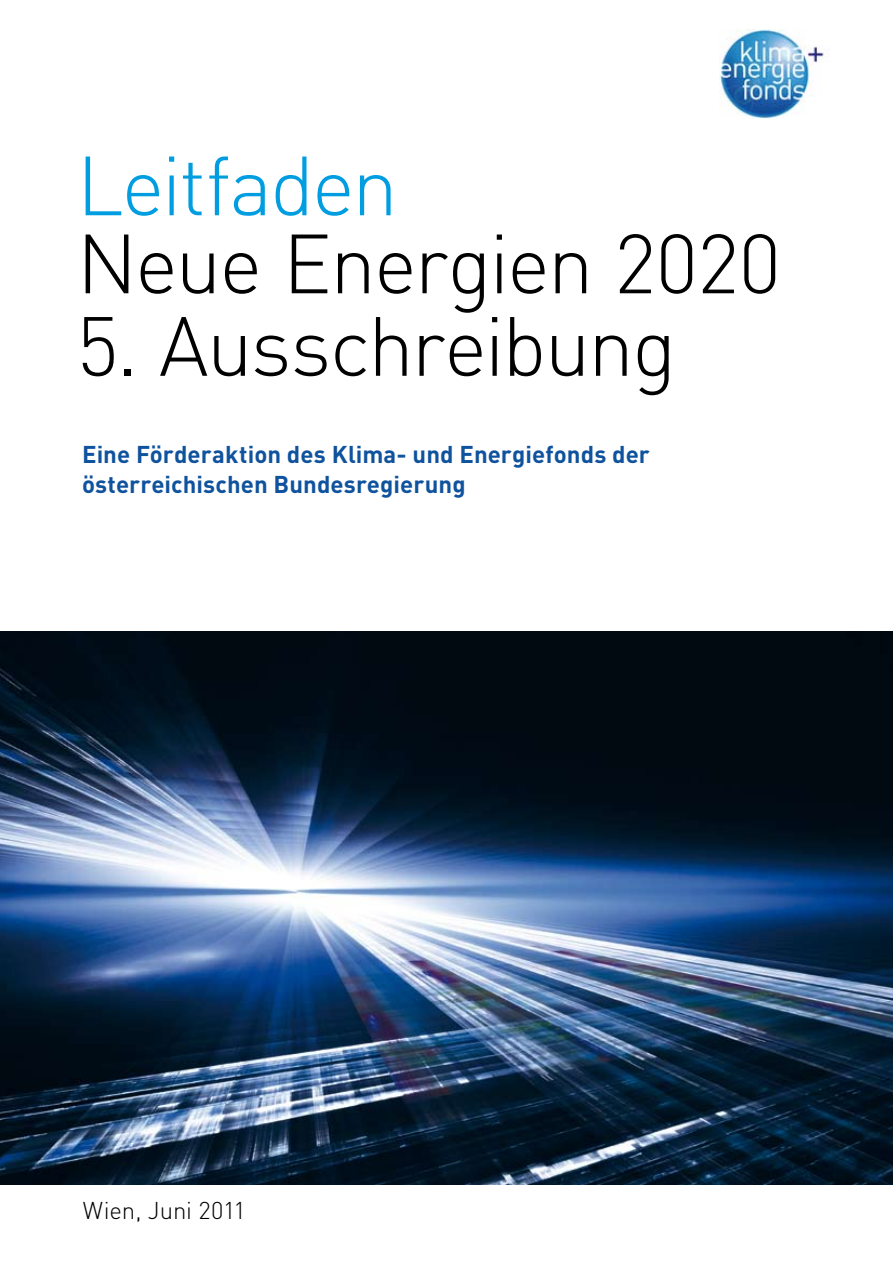
<style>
.page{position:relative;width:893px;height:1263px;background:#fff}
.page>*{position:absolute;margin:0;border:0;box-sizing:border-box;transform-origin:0 0}
.t1{font:300 82.5px "DIN";letter-spacing:-.025em;color:#000}
.t2{font:300 82.5px "DIN";letter-spacing:-.03em;color:#009ee0}
.t3{font:700 24px/30px "DIN";color:#0f529d}
.t4{font:300 24px "DIN";letter-spacing:-.005em;color:#000}
</style>
<div class="page">
<img style="left:720px;top:30px;width:104px;height:88px">
<img style="left:0;top:631px;width:893px;height:553px">
<h1 class="t2" style="left:77px;top:135px;width:323px">Leitfaden</h1>
<h1 class="t1" style="left:77px;top:213px;width:706px">Neue Energien 2020</h1>
<h1 class="t1" style="left:77px;top:295px;width:602px">5. Ausschreibung</h1>
<p class="t3" style="left:82px;top:438px;width:569px">Eine Förderaktion des Klima- und Energiefonds der österreichischen Bundesregierung</p>
<p class="t4" style="left:83px;top:1195px;width:164px">Wien, Juni 2011</p>
</div>
